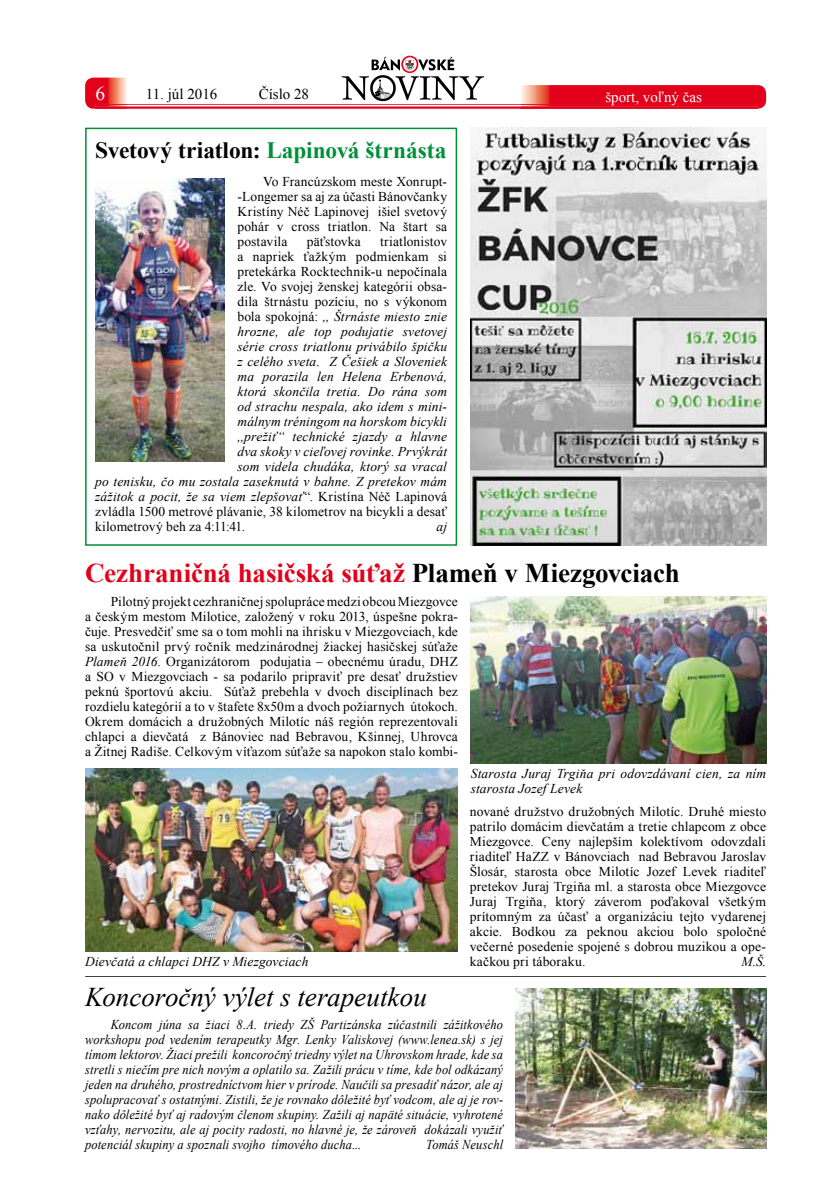
<style>
.page{position:relative;width:830px;height:1200px;background:#fff}
.page>*{position:absolute;margin:0;border:0;box-sizing:border-box;transform-origin:0 0}
.t1{font:700 27px "Times New Roman";letter-spacing:-.005em;color:#e2001a}
.t2{font:italic 27px "Times New Roman";color:#000}
.t3{font:700 23.4px "Times New Roman";letter-spacing:-.005em;color:#000}
.t4{font:19.5px "Times New Roman";color:#fff}
.t5{font:15px "Times New Roman";color:#000}
.t6{font:15px "Times New Roman";color:#fff}
.t7{font:13.5px/15px "Times New Roman";letter-spacing:.01em;color:#000;text-align:justify}
.t8{font:italic 13.5px/15px "Times New Roman";letter-spacing:.01em;color:#000;text-align:justify;scale:.92 1}
.t9{font:italic 13.5px/15px "Times New Roman";letter-spacing:.01em;color:#000}
.s1{color:#009037}
.s2{font-style:normal}
.s3{color:#000}
.s4{font-style:italic}
</style>
<div class="page">
<hr style="left:95px;top:104px;width:662px;height:1px;background:#e2001a">
<hr style="left:95px;top:106px;width:663px;height:3px;background:#e2001a">
<svg style="left:341px;top:56px;width:143px;height:45px"></svg>
<svg style="left:520px;top:85px;width:245px;height:24px;background:#e31328"></svg>
<svg style="left:85px;top:78px;width:42px;height:31px"></svg>
<svg style="left:85px;top:128px;width:372px;height:417px"></svg>
<img style="left:470px;top:596px;width:295px;height:167px">
<img style="left:85px;top:768px;width:372px;height:183px">
<img style="left:95px;top:178px;width:129px;height:283px">
<img style="left:470px;top:128px;width:295px;height:417px">
<img style="left:515px;top:988px;width:250px;height:160px">
<hr style="left:85px;top:975px;width:680px;height:1px;background:#000">
<h3 class="t4" style="left:95px;top:80px;width:11px">6</h3>
<p class="t5" style="left:146px;top:84px;width:73px">11. júl 2016</p>
<p class="t5" style="left:258px;top:84px;width:52px">Číslo 28</p>
<p class="t6" style="left:605px;top:87px;width:98px">šport, voľný čas</p>
<h2 class="t3" style="left:95px;top:134px;width:352px">Svetový triatlon: <span class="s1">Lapinová štrnásta</span></h2>
<p class="t7" style="left:237px;top:174px;width:211px;text-indent:26px">Vo Francúzskom meste Xonrupt--Longemer sa aj za účasti Bánovčanky Kristíny Néč Lapinovej išiel svetový pohár v cross triatlon. Na štart sa postavila</p>
<p class="t7" style="left:307px;top:234px;width:55px">päťstovka</p>
<p class="t7" style="left:380px;top:234px;width:68px">triatlonistov</p>
<p class="t7" style="left:237px;top:249px;width:211px">a napriek ťažkým podmienkam si</p>
<p class="t7" style="left:237px;top:264px;width:211px">pretekárka Rocktechnik-u nepočínala</p>
<p class="t7" style="left:237px;top:279px;width:211px">zle. Vo svojej ženskej kategórii obsa-</p>
<p class="t7" style="left:237px;top:294px;width:211px">dila štrnástu pozíciu, no s výkonom</p>
<p class="t9" style="left:237px;top:308px;width:211px"><span class="s2">bola spokojná:</span> ,, Štrnáste miesto znie</p>
<p class="t9" style="left:237px;top:323px;width:211px">hrozne, ale top podujatie svetovej</p>
<p class="t9" style="left:237px;top:338px;width:211px">série cross triatlonu privábilo špičku</p>
<p class="t9" style="left:237px;top:353px;width:211px">z celého sveta. Z Češiek a Sloveniek</p>
<p class="t9" style="left:237px;top:368px;width:211px">ma porazila len Helena Erbenová,</p>
<p class="t9" style="left:237px;top:383px;width:211px">ktorá skončila tretia. Do rána som</p>
<p class="t9" style="left:237px;top:398px;width:211px">od strachu nespala, ako idem s mini-</p>
<p class="t9" style="left:237px;top:413px;width:211px">málnym tréningom na horskom bicykli</p>
<p class="t9" style="left:237px;top:428px;width:211px">,,prežiť“ technické zjazdy a hlavne</p>
<p class="t9" style="left:237px;top:443px;width:211px">dva skoky v cieľovej rovinke. Prvýkrát</p>
<p class="t9" style="left:237px;top:458px;width:211px">som videla chudáka, ktorý sa vracal</p>
<p class="t9" style="left:95px;top:473px;width:353px">po tenisku, čo mu zostala zaseknutá v bahne. Z pretekov mám</p>
<p class="t9" style="left:95px;top:488px;width:353px">zážitok a pocit, že sa viem zlepšovať<span class="s2">“. Kristína Néč Lapinová</span></p>
<p class="t7" style="left:95px;top:503px;width:353px">zvládla 1500 metrové plávanie, 38 kilometrov na bicykli a desať</p>
<p class="t7" style="left:95px;top:518px;width:151px">kilometrový beh za 4:11:41.</p>
<p class="t9" style="left:436px;top:518px;width:12px">aj</p>
<h1 class="t1" style="left:85px;top:554px;width:595px">Cezhraničná hasičská súťaž <span class="s3">Plameň v Miezgovciach</span></h1>
<p class="t7" style="left:85px;top:593px;width:374px;text-indent:26px">Pilotný projekt cezhraničnej spolupráce medzi obcou Miezgovce a českým mestom Milotice, založený v roku 2013, úspešne pokra&shy;čuje. Presvedčiť sme sa o tom mohli na ihrisku v Miezgovciach, kde sa uskutočnil prvý ročník medzinárodnej žiackej hasičskej súťaže <span class="s4">Plameň 2016</span>. Organizátorom podujatia – obecnému úradu, DHZ a SO v Miezgovciach - sa podarilo pripraviť pre desať družstiev peknú športovú akciu. Súťaž prebehla v dvoch disciplínach bez rozdielu kategórií a to v štafete 8x50m a dvoch požiarnych útokoch.<br>Okrem domácich a družobných Milotíc náš región reprezentovali chlapci a dievčatá z Bánoviec nad Bebravou, Kšinnej, Uhrovca a Žitnej Radiše. Celkovým víťazom súťaže sa napokon stalo kombi-</p>
<p class="t9" style="left:470px;top:765px;width:297px">Starosta Juraj Trgiňa pri odovzdávaní cien, za ním starosta Jozef Levek</p>
<p class="t7" style="left:469px;top:803px;width:297px">nované družstvo družobných Milotíc. Druhé miesto patrilo domácim dievčatám a tretie chlapcom z obce Miezgovce. Ceny najlepším kolektívom odovzdali riaditeľ HaZZ v Bánovciach nad Bebravou Jaroslav Šlosár, starosta obce Milotíc Jozef Levek riaditeľ pretekov Juraj Trgiňa ml. a starosta obce Miezgovce Juraj Trgiňa, ktorý záverom poďakoval všetkým prítomným za účasť a organizáciu tejto vydarenej akcie. Bodkou za peknou akciou bolo spoločné večerné posedenie spojené s dobrou muzikou a ope&shy;kačkou pri táboraku.</p>
<p class="t9" style="left:741px;top:953px;width:26px">M.Š.</p>
<p class="t9" style="left:85px;top:953px;width:225px">Dievčatá a chlapci DHZ v Miezgovciach</p>
<h1 class="t2" style="left:85px;top:977px;width:343px">Koncoročný výlet s terapeutkou</h1>
<p class="t8" style="left:85px;top:1016px;width:455px;text-indent:26px">Koncom júna sa žiaci 8.A. triedy ZŠ Partizánska zúčastnili zážitkového workshopu pod vedením terapeutky Mgr. Lenky Valiskovej (www.lenea.sk) s jej tímom lektorov. Žiaci prežili koncoročný triedny výlet na Uhrovskom hrade, kde sa stretli s niečím pre nich novým a oplatilo sa. Zažili prácu v tíme, kde bol odkázaný jeden na druhého, prostredníctvom hier v prírode. Naučili sa presadiť názor, ale aj spolupracovať s ostatnými. Zistili, že je rovnako dôležité byť vodcom, ale aj je rov&shy;nako dôležité byť aj radovým členom skupiny. Zažili aj napäté situácie, vyhrotené vzťahy, nervozitu, ale aj pocity radosti, no hlavné je, že zároveň dokázali využiť potenciál skupiny a spoznali svojho tímového ducha...</p>
<p class="t8" style="left:426px;top:1136px;width:85px">Tomáš Neuschl</p>
</div>
